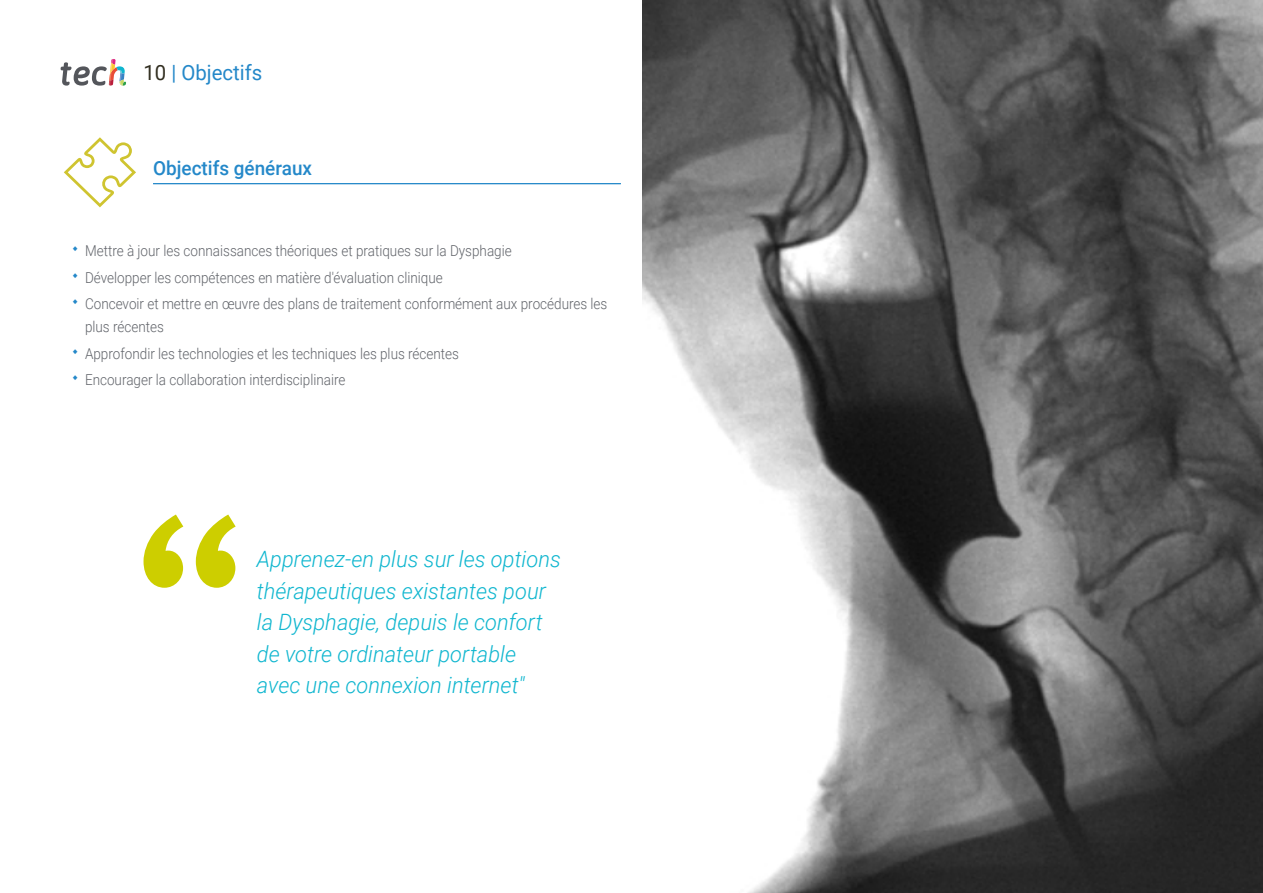
<style>
.page{position:relative;width:1263px;height:893px;background:#fff}
.page>*{position:absolute;margin:0;border:0;box-sizing:border-box;transform-origin:0 0}
.t1{font:italic 300 22.5px/31.5px "Roboto";color:#0fb6cf}
.t2{font:21px "Roboto";color:#2488c9}
.t3{font:500 19.5px "Roboto";color:#2488c9}
.t4{font:300 15px/26.7px "Roboto";color:#61646a;scale:.9 1}
.s1{color:#312e20}
</style>
<div class="page">
<hr style="left:153px;top:183px;width:468px;height:1px;background:#2488c9">
<svg style="left:64px;top:137px;width:72px;height:70px"></svg>
<svg style="left:61px;top:59px;width:65px;height:27px"></svg>
<img style="left:642px;top:0;width:621px;height:893px">
<svg style="left:144px;top:514px;width:92px;height:74px"></svg>
<h2 class="t2" style="left:144px;top:57px;width:120px"><span class="s1">10</span> | Objectifs</h2>
<h3 class="t3" style="left:153px;top:155px;width:160px">Objectifs généraux</h3>
<p class="t4" style="left:85px;top:237px;width:582px">Mettre à jour les connaissances théoriques et pratiques sur la Dysphagie<br>Développer les compétences en matière d'évaluation clinique<br>Concevoir et mettre en œuvre des plans de traitement conformément aux procédures les</p>
<p class="t4" style="left:85px;top:313px;width:417px">plus récentes<br>Approfondir les technologies et les techniques les plus récentes<br>Encourager la collaboration interdisciplinaire</p>
<h1 class="t1" style="left:257px;top:543px;width:306px">Apprenez-en plus sur les options thérapeutiques existantes pour la Dysphagie, depuis le confort de votre ordinateur portable avec une connexion internet"</h1>
</div>
